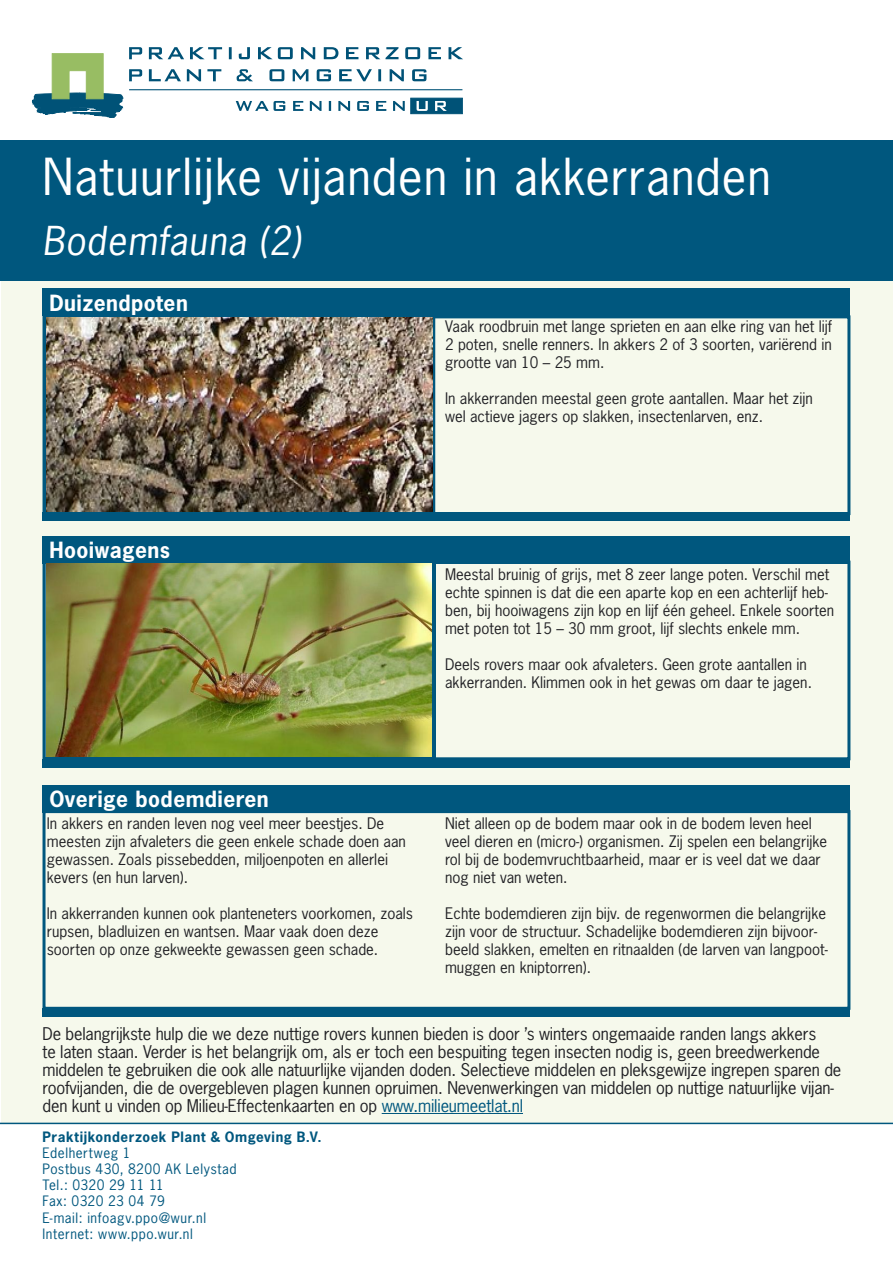
<style>
.page{position:relative;width:893px;height:1263px;background:#fff}
.page>*{position:absolute;margin:0;border:0;box-sizing:border-box;transform-origin:0 0}
.t1{font:48px "News Gothic Std";letter-spacing:.02em;color:#fff}
.t2{font:italic 37.5px "News Gothic Std";letter-spacing:.02em;color:#fff}
.t3{font:700 21px "News Gothic Std";letter-spacing:.02em;color:#fff}
.t4{font:16.5px/18px "News Gothic Std";letter-spacing:-.01em;color:#212125}
.t5{font:15px/18px "News Gothic Std";color:#212125}
.t6{font:13.5px "News Gothic Std";letter-spacing:.04em;color:#00577e}
.t7{font:700 13.5px "News Gothic Std";letter-spacing:.045em;color:#00577e}
.t8{font:13.5px "News Gothic Std";letter-spacing:.015em;color:#00577e}
.t9{font:13.5px "News Gothic Std";letter-spacing:.02em;color:#00577e}
.s1{color:#00577e}
</style>
<div class="page">
<div style="left:1px;top:271px;width:892px;height:852px;background:#f6f9ec"></div>
<div style="left:0;top:140px;width:893px;height:141px;background:#00577e"></div>
<hr style="left:0;top:1123px;width:893px;height:1px;background:#00577e">
<hr style="left:129px;top:89px;width:333px;height:1px;background:#005277">
<svg style="left:236px;top:101px;width:49px;height:10px"></svg>
<svg style="left:293px;top:101px;width:10px;height:10px"></svg>
<svg style="left:310px;top:101px;width:12px;height:10px"></svg>
<svg style="left:329px;top:101px;width:2px;height:10px"></svg>
<svg style="left:338px;top:101px;width:12px;height:10px"></svg>
<svg style="left:357px;top:101px;width:12px;height:10px"></svg>
<svg style="left:376px;top:101px;width:10px;height:10px"></svg>
<svg style="left:393px;top:98px;width:70px;height:16px"></svg>
<svg style="left:149px;top:47px;width:35px;height:12px"></svg>
<svg style="left:190px;top:47px;width:32px;height:12px"></svg>
<svg style="left:229px;top:47px;width:3px;height:12px"></svg>
<svg style="left:239px;top:47px;width:11px;height:12px"></svg>
<svg style="left:258px;top:47px;width:35px;height:12px"></svg>
<svg style="left:301px;top:47px;width:14px;height:12px"></svg>
<svg style="left:324px;top:47px;width:14px;height:12px"></svg>
<svg style="left:346px;top:47px;width:12px;height:12px"></svg>
<svg style="left:366px;top:47px;width:32px;height:12px"></svg>
<svg style="left:405px;top:47px;width:15px;height:12px"></svg>
<svg style="left:428px;top:47px;width:13px;height:12px"></svg>
<svg style="left:448px;top:47px;width:15px;height:12px"></svg>
<svg style="left:31px;top:47px;width:111px;height:71px"></svg>
<svg style="left:149px;top:69px;width:32px;height:12px"></svg>
<svg style="left:187px;top:69px;width:14px;height:12px"></svg>
<svg style="left:207px;top:69px;width:14px;height:12px"></svg>
<svg style="left:237px;top:69px;width:16px;height:12px"></svg>
<svg style="left:269px;top:69px;width:15px;height:12px"></svg>
<svg style="left:293px;top:69px;width:15px;height:12px"></svg>
<svg style="left:317px;top:69px;width:14px;height:12px"></svg>
<svg style="left:339px;top:69px;width:33px;height:12px"></svg>
<svg style="left:378px;top:69px;width:3px;height:12px"></svg>
<svg style="left:390px;top:69px;width:14px;height:12px"></svg>
<svg style="left:412px;top:69px;width:14px;height:12px"></svg>
<hr style="left:382px;top:1113px;width:141px;height:1px;background:#00577e">
<div style="left:43px;top:810px;width:807px;height:200px;border:3px solid #00577e"></div>
<div style="left:45px;top:316px;width:196px;height:196px;border:2px solid #00577e"></div>
<div style="left:43px;top:289px;width:807px;height:27px;background:#00577e"></div>
<div style="left:240px;top:316px;width:195px;height:196px;border:2px solid #00577e"></div>
<div style="left:43px;top:512px;width:807px;height:9px;background:#00577e"></div>
<div style="left:43px;top:785px;width:807px;height:28px;background:#00577e"></div>
<div style="left:43px;top:1009px;width:807px;height:8px;background:#00577e"></div>
<img style="left:47px;top:318px;width:385px;height:193px">
<div style="left:43px;top:561px;width:807px;height:199px;border:3px solid #00577e"></div>
<div style="left:43px;top:536px;width:807px;height:27px;background:#00577e"></div>
<div style="left:43px;top:759px;width:807px;height:9px;background:#00577e"></div>
<img style="left:47px;top:563px;width:384px;height:194px">
<p class="t1" style="left:43px;top:146px;width:730px">Natuurlijke vijanden in akkerranden</p>
<p class="t2" style="left:43px;top:217px;width:260px">Bodemfauna (2)</p>
<p class="t3" style="left:49px;top:289px;width:140px">Duizendpoten</p>
<p class="t5" style="left:445px;top:318px;width:388px;text-align:justify">Vaak roodbruin met lange sprieten en aan elke ring van het lijf 2 poten, snelle renners. In akkers 2 of 3 soorten, variërend in grootte van 10 – 25 mm.</p>
<p class="t5" style="left:445px;top:390px;width:369px">In akkerranden meestal geen grote aantallen. Maar het zijn wel actieve jagers op slakken, insectenlarven, enz.</p>
<p class="t3" style="left:49px;top:536px;width:122px">Hooiwagens</p>
<p class="t5" style="left:445px;top:565px;width:391px">Meestal bruinig of grijs, met 8 zeer lange poten. Verschil met echte spinnen is dat die een aparte kop en een achterlijf heb&shy;ben, bij hooiwagens zijn kop en lijf één geheel. Enkele soorten met poten tot 15 – 30 mm groot, lijf slechts enkele mm.</p>
<p class="t5" style="left:445px;top:655px;width:368px">Deels rovers maar ook afvaleters. Geen grote aantallen in akkerranden. Klimmen ook in het gewas om daar te jagen.</p>
<p class="t3" style="left:49px;top:785px;width:221px">Overige bodemdieren</p>
<p class="t5" style="left:47px;top:814px;width:361px">In akkers en randen leven nog veel meer beestjes. De meesten zijn afvaleters die geen enkele schade doen aan gewassen. Zoals pissebedden, miljoenpoten en allerlei kevers (en hun larven).</p>
<p class="t5" style="left:47px;top:904px;width:368px">In akkerranden kunnen ook planteneters voorkomen, zoals rupsen, bladluizen en wantsen. Maar vaak doen deze soorten op onze gekweekte gewassen geen schade.</p>
<p class="t5" style="left:445px;top:814px;width:384px">Niet alleen op de bodem maar ook in de bodem leven heel veel dieren en (micro-) organismen. Zij spelen een belangrijke rol bij de bodemvruchtbaarheid, maar er is veel dat we daar nog niet van weten.</p>
<p class="t5" style="left:445px;top:904px;width:384px">Echte bodemdieren zijn bijv. de regenwormen die belangrijke zijn voor de structuur. Schadelijke bodemdieren zijn bijvoor&shy;beeld slakken, emelten en ritnaalden (de larven van langpoot&shy;muggen en kniptorren).</p>
<p class="t4" style="left:43px;top:1024px;width:800px">De belangrijkste hulp die we deze nuttige rovers kunnen bieden is door ’s winters ongemaaide randen langs akkers<br>te laten staan. Verder is het belangrijk om, als er toch een bespuiting tegen insecten nodig is, geen breedwerkende middelen te gebruiken die ook alle natuurlijke vijanden doden. Selectieve middelen en pleksgewijze ingrepen sparen de roofvijanden, die de overgebleven plagen kunnen opruimen. Nevenwerkingen van middelen op nuttige natuurlijke vijan&shy;den kunt u vinden op Milieu-Effectenkaarten en op <span class="s1">www.milieumeetlat.nl</span></p>
<p class="t7" style="left:43px;top:1127px;width:281px">Praktijkonderzoek Plant &amp; Omgeving B.V.</p>
<p class="t6" style="left:43px;top:1144px;width:89px">Edelhertweg 1</p>
<p class="t6" style="left:43px;top:1160px;width:196px">Postbus 430, 8200 AK Lelystad</p>
<p class="t8" style="left:43px;top:1176px;width:123px">Tel.: 0320 29 11 11</p>
<p class="t9" style="left:43px;top:1193px;width:124px">Fax: 0320 23 04 79</p>
<p class="t6" style="left:43px;top:1209px;width:165px">E-mail: infoagv.ppo@wur.nl</p>
<p class="t6" style="left:43px;top:1225px;width:152px">Internet: www.ppo.wur.nl</p>
</div>
